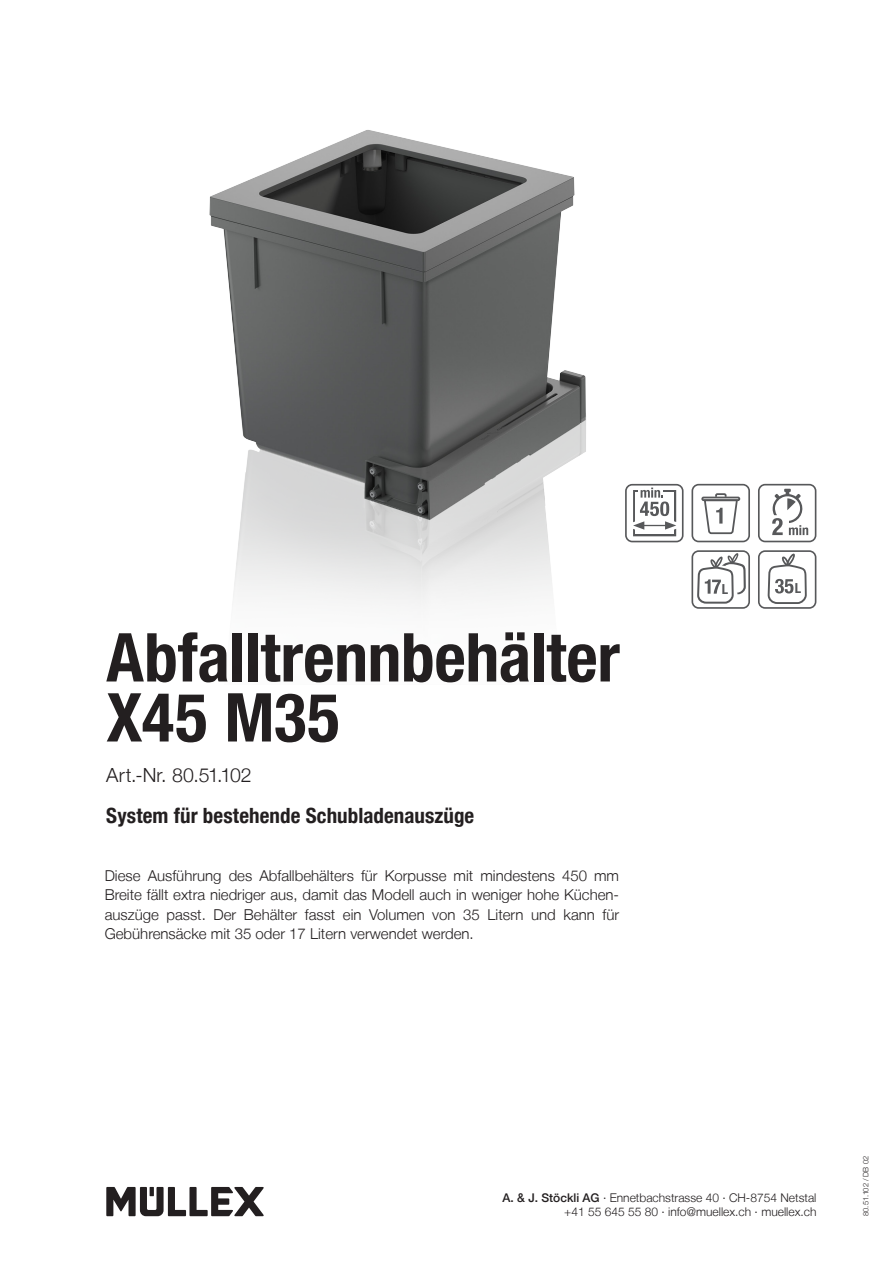
<style>
.page{position:relative;width:893px;height:1263px;background:#fff}
.page>*{position:absolute;margin:0;border:0;box-sizing:border-box;transform-origin:0 0}
.Titel_Bold_Cond_45_4{font:700 condensed 67.5px/60px "Helvetica Neue LT";letter-spacing:-.005em;color:#231f20}
.Untertitel_Bold_Cond{font:700 condensed 21px "Helvetica Neue LT";letter-spacing:.005em;color:#231f20}
.Art__Nr__Light_13_15{font:300 19.5px "Helvetica Neue LT";color:#231f20}
.Produktetext_10_13{font:300 15px/19.5px "Helvetica Neue LT";color:#231f20;text-align:justify}
.t1{font:700 condensed 13.95px "Helvetica Neue LT Std";color:#57585a}
.Adresse_Light_8_9_6{font:300 12px/14.4px "Helvetica Neue LT";color:#231f20;text-align:right}
.t2{font:300 7.5px "Helvetica Neue LT";color:#231f20}
.s1{font-weight:500}
</style>
<div class="page">
<img style="left:209px;top:130px;width:435px;height:477px">
<svg style="left:625px;top:484px;width:59px;height:58px"></svg>
<svg style="left:691px;top:484px;width:59px;height:58px"></svg>
<svg style="left:758px;top:484px;width:58px;height:58px"></svg>
<svg style="left:758px;top:550px;width:58px;height:59px"></svg>
<svg style="left:691px;top:550px;width:59px;height:59px"></svg>
<svg style="left:106px;top:1187px;width:158px;height:29px"></svg>
<p class="Titel_Bold_Cond_45_4" style="left:106px;top:627px;width:515px">Abfalltrennbehälter<br>X45 M35</p>
<p class="Art__Nr__Light_13_15" style="left:106px;top:763px;width:147px">Art.-Nr. 80.51.102</p>
<p class="Untertitel_Bold_Cond" style="left:106px;top:803px;width:370px">System für bestehende Schubladenauszüge</p>
<p class="Produktetext_10_13" style="left:105px;top:865px;width:516px">Diese Ausführung des Abfallbehälters für Korpusse mit mindestens 450 mm Breite fällt extra niedriger aus, damit das Modell auch in weniger hohe Küchen&shy;auszüge passt. Der Behälter fasst ein Volumen von 35 Litern und kann für Gebührensäcke mit 35 oder 17 Litern verwendet werden.</p>
<p class="t1" style="left:722px;top:580px;width:8px">L</p>
<p class="t1" style="left:795px;top:580px;width:8px">L</p>
<p class="Adresse_Light_8_9_6" style="left:503px;top:1190px;width:315px"><span class="s1">A. &amp; J. Stöckli AG</span> · Ennetbachstrasse 40 · CH-8754 Netstal +41 55 645 55 80 · info@muellex.ch · muellex.ch</p>
<p class="t2" style="left:861px;top:1216px;width:62px;rotate:-90deg">80.51.102 / DB 02</p>
</div>
